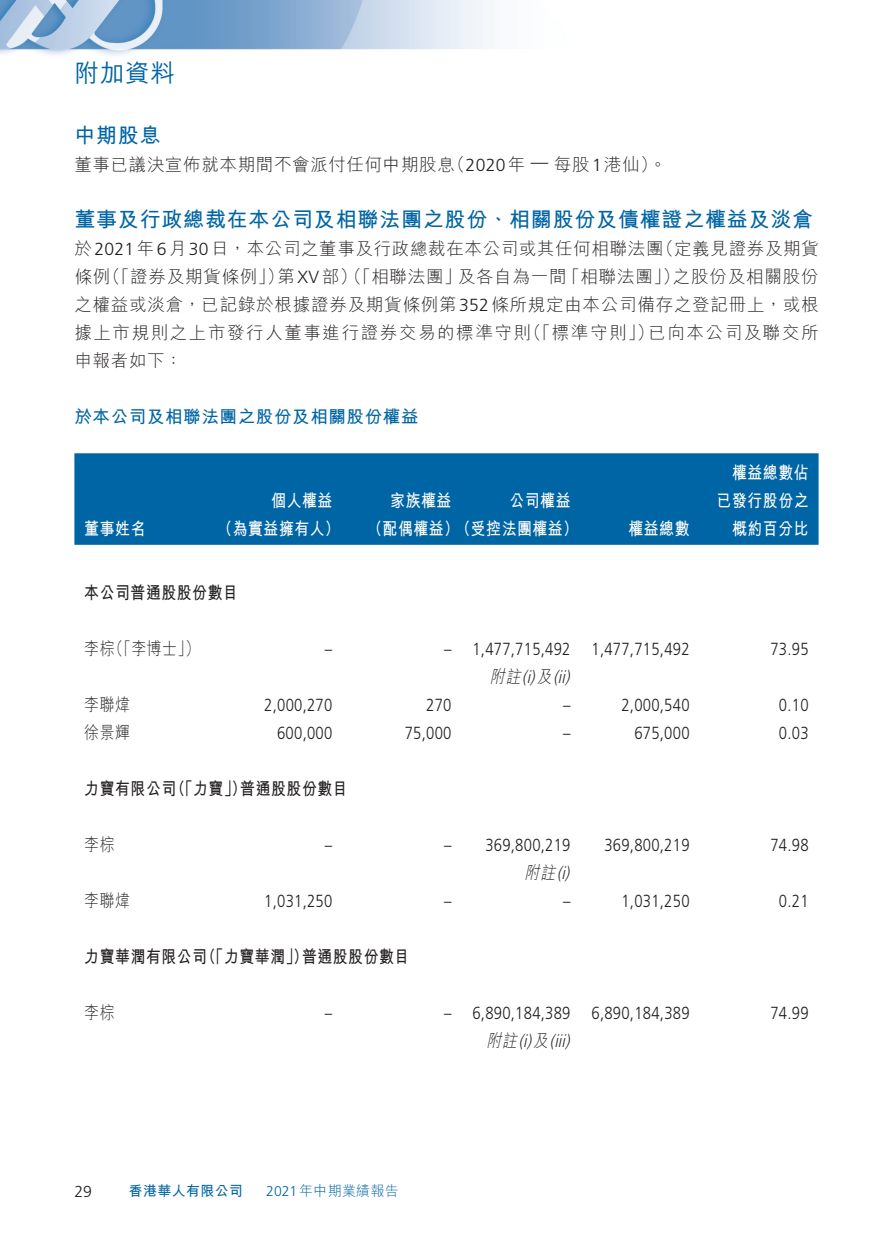
<style>
.page{position:relative;width:893px;height:1241px;background:#fff}
.page>*{position:absolute;margin:0;border:0;box-sizing:border-box;transform-origin:0 0}
._00_txt{font:500 24.5px "M Hei HK";color:#0065a4}
._01_H1{font:700 21px "M Hei HK";letter-spacing:.035em;color:#0065a4}
._50_Table_txt{font:300 17.5px "Frutiger LT Std";letter-spacing:.015em;color:#231f20;scale:.85 1}
._00_txt-2{font:300 17.5px "M Hei HK";letter-spacing:.045em;color:#231f20}
._50_Table_txt-2{font:700 17.5px "M Hei HK";letter-spacing:.035em;color:#fff;scale:.85 1}
._50_Table_txt-3{font:700 17.5px "M Hei HK";letter-spacing:.035em;color:#231f20;scale:.85 1}
._00_txt-3{font:300 17.5px/28px "M Hei HK";letter-spacing:.09em;color:#231f20}
._50_Table_txt-4{font:italic 300 17.5px "Frutiger LT Std";color:#231f20;scale:.85 1}
._50_Table_txt-5{font:300 17.5px "M Hei HK";letter-spacing:.035em;color:#231f20;scale:.85 1}
._02_H2{font:700 17.5px "M Hei HK";letter-spacing:.035em;color:#0065a4}
._00_txt-4{font:300 17.5px "Frutiger LT Std";color:#231f20}
.t1{font:300 15.92px "Frutiger LT Std";color:#231f20}
.t2{font:300 14.17px "M Hei HK";letter-spacing:.02em;color:#0065a4}
.t3{font:700 14.17px "M Hei HK";letter-spacing:.02em;color:#0065a4}
.s1{font-family:"M Hei HK"}
.s2{font-family:"Frutiger LT Std"}
</style>
<div class="page">
<img style="left:0;top:0;width:819px;height:545px">
<div style="left:74px;top:453px;width:744px;height:91px;background:#0065a4"></div>
<p class="_00_txt" style="left:74px;top:55px;width:102px">附加資料</p>
<p class="_01_H1" style="left:74px;top:120px;width:88px">中期股息</p>
<p class="_00_txt-2" style="left:74px;top:155px;width:382px">董事已議決宣佈就本期間不會派付任何中期股息</p>
<p class="_01_H1" style="left:74px;top:204px;width:740px">董事及行政總裁在本公司及相聯法團之股份、相關股份及債權證之權益及淡倉</p>
<p class="_00_txt-2" style="left:656px;top:239px;width:164px">（定義見證券及期貨</p>
<p class="_00_txt-4" style="left:448px;top:155px;width:79px"><span class="s1">（</span>2020<span class="s1">年</span></p>
<p class="_00_txt-2" style="left:554px;top:155px;width:114px">每股<span class="s2">1</span>港仙。(</p>
<p class="_00_txt-4" style="left:531px;top:152px;width:19px">—</p>
<p class="_00_txt-2" style="left:74px;top:239px;width:591px">於<span class="s2">2021</span>年<span class="s2">6</span>月<span class="s2">30</span>日，本公司之董事及行政總裁在本公司或其任何相聯法團</p>
<p class="_00_txt-2" style="left:103px;top:267px;width:183px">（「證券及期貨條例」）</p>
<p class="_00_txt-2" style="left:277px;top:267px;width:186px">第<span class="s2">XV</span>部）（「相聯法團」</p>
<p class="_00_txt-2" style="left:563px;top:267px;width:119px">「相聯法團」）</p>
<p class="_00_txt-2" style="left:74px;top:267px;width:37px">條例</p>
<p class="_00_txt-2" style="left:74px;top:295px;width:746px">之權益或淡倉，已記錄於根據證券及期貨條例第<span class="s2">352</span>條所規定由本公司備存之登記冊上，或根</p>
<p class="_00_txt-3" style="left:648px;top:318px;width:172px">已向本公司及聯交所</p>
<p class="_00_txt-2" style="left:458px;top:267px;width:110px">及各自為一間</p>
<p class="_00_txt-2" style="left:673px;top:267px;width:147px">之股份及相關股份</p>
<p class="_00_txt-2" style="left:524px;top:323px;width:132px">（「標準守則」）</p>
<p class="_00_txt-3" style="left:74px;top:318px;width:458px">據上市規則之上市發行人董事進行證券交易的標準守則申報者如下：</p>
<p class="_02_H2" style="left:74px;top:404px;width:346px">於本公司及相聯法團之股份及相關股份權益</p>
<p class="_50_Table_txt-2" style="left:84px;top:516px;width:73px">董事姓名</p>
<p class="_50_Table_txt-2" style="left:271px;top:488px;width:73px">個人權益</p>
<p class="_50_Table_txt-2" style="left:218px;top:516px;width:145px">（為實益擁有人(</p>
<p class="_50_Table_txt-2" style="left:390px;top:488px;width:73px">家族權益</p>
<p class="_50_Table_txt-2" style="left:367px;top:516px;width:109px">（配偶權益(</p>
<p class="_50_Table_txt-2" style="left:509px;top:488px;width:73px">公司權益</p>
<p class="_50_Table_txt-2" style="left:456px;top:516px;width:145px">（受控法團權益）</p>
<p class="_50_Table_txt-3" style="left:84px;top:579px;width:182px">本公司普通股股份數目</p>
<p class="_50_Table_txt-5" style="left:109px;top:639px;width:109px">（「李博士 (「</p>
<p class="_50_Table_txt-5" style="left:84px;top:639px;width:37px">李棕</p>
<p class="_50_Table_txt-5" style="left:84px;top:695px;width:55px">李聯煒</p>
<p class="_50_Table_txt-5" style="left:84px;top:723px;width:55px">徐景輝</p>
<p class="_50_Table_txt" style="left:325px;top:638px;width:10px">–</p>
<p class="_50_Table_txt" style="left:264px;top:694px;width:82px">2,000,270</p>
<p class="_50_Table_txt" style="left:277px;top:722px;width:67px">600,000</p>
<p class="_50_Table_txt-3" style="left:84px;top:775px;width:110px">力寶有限公司</p>
<p class="_50_Table_txt-3" style="left:170px;top:775px;width:91px">（「力寶」）</p>
<p class="_50_Table_txt-3" style="left:240px;top:775px;width:128px">普通股股份數目</p>
<p class="_50_Table_txt-5" style="left:84px;top:835px;width:37px">李棕</p>
<p class="_50_Table_txt-5" style="left:84px;top:891px;width:55px">李聯煒</p>
<p class="_50_Table_txt" style="left:325px;top:834px;width:10px">–</p>
<p class="_50_Table_txt" style="left:264px;top:890px;width:82px">1,031,250</p>
<p class="_50_Table_txt" style="left:444px;top:638px;width:10px">–</p>
<p class="_50_Table_txt" style="left:426px;top:694px;width:31px">270</p>
<p class="_50_Table_txt" style="left:405px;top:722px;width:57px">75,000</p>
<p class="_50_Table_txt" style="left:444px;top:834px;width:10px">–</p>
<p class="_50_Table_txt" style="left:444px;top:890px;width:10px">–</p>
<p class="_50_Table_txt-3" style="left:84px;top:943px;width:146px">力寶華潤有限公司</p>
<p class="_50_Table_txt-3" style="left:201px;top:943px;width:127px">（「力寶華潤」）</p>
<p class="_50_Table_txt-3" style="left:302px;top:943px;width:128px">普通股股份數目</p>
<p class="_50_Table_txt-5" style="left:84px;top:1003px;width:37px">李棕</p>
<p class="_50_Table_txt" style="left:325px;top:1002px;width:10px">–</p>
<p class="_50_Table_txt" style="left:444px;top:1002px;width:10px">–</p>
<p class="_50_Table_txt" style="left:472px;top:638px;width:117px">1,477,715,492</p>
<p class="_50_Table_txt-4" style="left:490px;top:666px;width:100px"><span class="s1">附註 及</span>)i( (i i(</p>
<p class="_50_Table_txt" style="left:563px;top:694px;width:10px">–</p>
<p class="_50_Table_txt" style="left:563px;top:722px;width:10px">–</p>
<p class="_50_Table_txt" style="left:485px;top:834px;width:102px">369,800,219</p>
<p class="_50_Table_txt-4" style="left:525px;top:862px;width:59px"><span class="s1">附註</span> (i(</p>
<p class="_50_Table_txt" style="left:563px;top:890px;width:10px">–</p>
<p class="_50_Table_txt" style="left:472px;top:1002px;width:117px">6,890,184,389</p>
<p class="_50_Table_txt-4" style="left:486px;top:1030px;width:104px"><span class="s1">附註 及</span>)i( ( (</p>
<p class="_50_Table_txt-4" style="left:554px;top:1030px;width:19px">iii</p>
<p class="_50_Table_txt-2" style="left:628px;top:516px;width:73px">權益總數</p>
<p class="_50_Table_txt" style="left:591px;top:638px;width:117px">1,477,715,492</p>
<p class="_50_Table_txt" style="left:621px;top:694px;width:82px">2,000,540</p>
<p class="_50_Table_txt" style="left:634px;top:722px;width:67px">675,000</p>
<p class="_50_Table_txt" style="left:604px;top:834px;width:102px">369,800,219</p>
<p class="_50_Table_txt" style="left:621px;top:890px;width:82px">1,031,250</p>
<p class="_50_Table_txt" style="left:591px;top:1002px;width:117px">6,890,184,389</p>
<p class="_50_Table_txt-2" style="left:732px;top:460px;width:92px">權益總數佔</p>
<p class="_50_Table_txt-2" style="left:717px;top:488px;width:110px">已發行股份之</p>
<p class="_50_Table_txt-2" style="left:732px;top:516px;width:92px">概約百分比</p>
<p class="_50_Table_txt" style="left:770px;top:638px;width:46px">73.95</p>
<p class="_50_Table_txt" style="left:779px;top:694px;width:36px">0.10</p>
<p class="_50_Table_txt" style="left:779px;top:722px;width:36px">0.03</p>
<p class="_50_Table_txt" style="left:770px;top:834px;width:46px">74.98</p>
<p class="_50_Table_txt" style="left:779px;top:890px;width:36px">0.21</p>
<p class="_50_Table_txt" style="left:770px;top:1002px;width:46px">74.99</p>
<p class="t1" style="left:74px;top:1181px;width:19px">29</p>
<p class="t3" style="left:129px;top:1180px;width:115px">香港華人有限公司</p>
<p class="t2" style="left:266px;top:1183px;width:134px"><span class="s2">2021</span>年中期業績報告</p>
</div>
